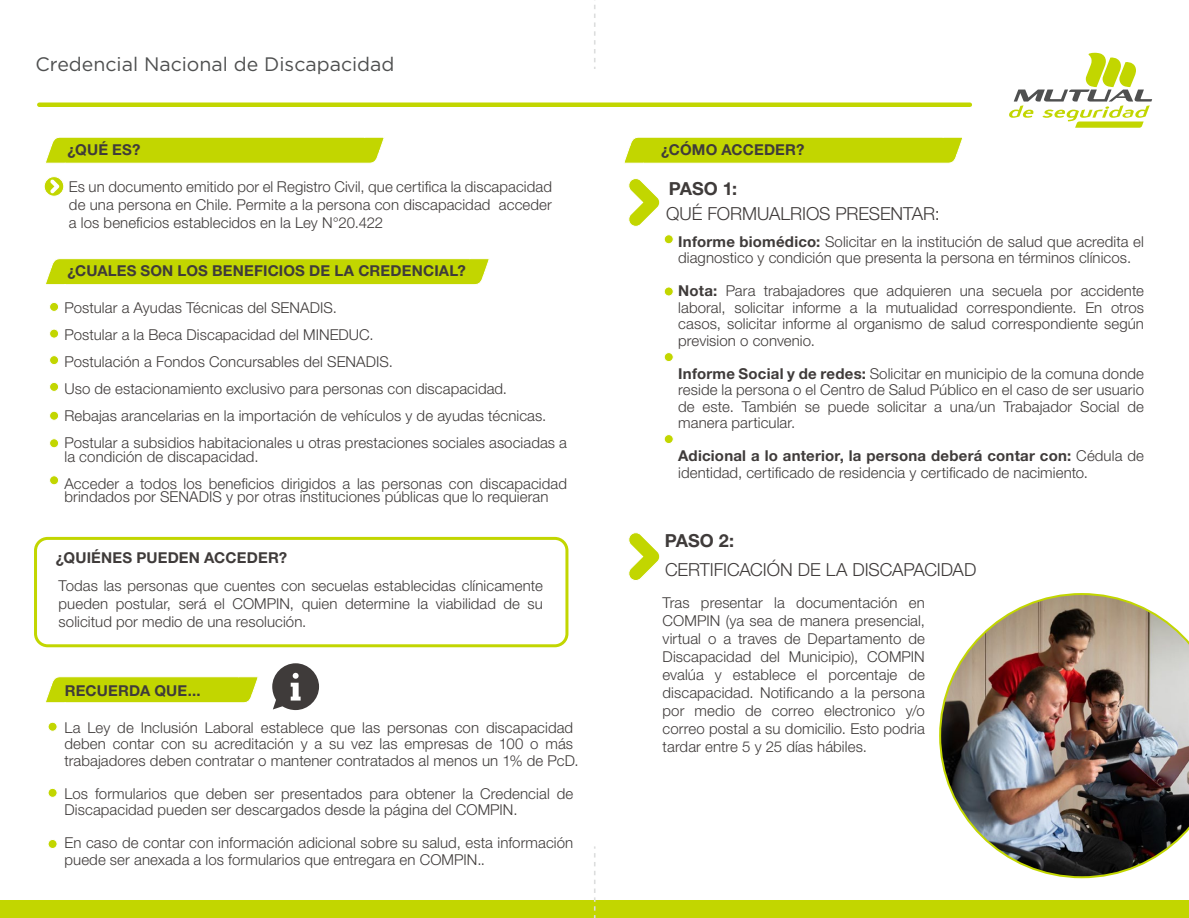
<style>
.page{position:relative;width:1189px;height:918px;background:#fff}
.page>*{position:absolute;margin:0;border:0;box-sizing:border-box;transform-origin:0 0}
.t1{font:19.5px "Gotham";color:#4f5050}
.t2{font:300 18px "Helvetica Neue LT Std";letter-spacing:-.005em;color:#3f3b3a}
.t3{font:700 18px "Helvetica Neue LT Std";color:#3f3b3a}
.t4{font:300 15px/18px "Helvetica Neue LT Std";letter-spacing:.005em;color:#3f3b3a}
.t5{font:700 15px "Helvetica Neue LT Std";letter-spacing:.01em;color:#3f3b3a}
.s1{font-weight:700}
</style>
<div class="page">
<svg style="left:1009px;top:53px;width:143px;height:75px"></svg>
<div style="left:0;top:900px;width:1188px;height:18px;background:#c2d600"></div>
<svg style="left:594px;top:846px;width:1px;height:72px"></svg>
<svg style="left:594px;top:0;width:1px;height:69px"></svg>
<svg style="left:45px;top:137px;width:339px;height:27px;background:#c8da1a"></svg>
<hr style="left:39px;top:103px;width:930px;height:4px;background:#c2d600">
<svg style="left:44px;top:177px;width:20px;height:19px"></svg>
<div style="left:44px;top:176px;width:20px;height:21px;border:1px solid #fff;border-radius:50%"></div>
<svg style="left:50px;top:179px;width:9px;height:14px"></svg>
<svg style="left:624px;top:137px;width:339px;height:27px;background:#c8da1a"></svg>
<svg style="left:628px;top:178px;width:32px;height:49px"></svg>
<svg style="left:628px;top:532px;width:32px;height:49px"></svg>
<svg style="left:45px;top:676px;width:213px;height:27px;background:#c9da1e"></svg>
<svg style="left:46px;top:258px;width:443px;height:27px;background:#c7d917"></svg>
<img style="left:939px;top:593px;width:249px;height:285px">
<svg style="left:272px;top:663px;width:47px;height:47px"></svg>
<div style="left:34px;top:537px;width:534px;height:110px;border:3px solid #c2d600;border-radius:12px"></div>
<div style="left:50px;top:302px;width:9px;height:9px;background:#c2d600;border-radius:50%"></div>
<div style="left:49px;top:302px;width:10px;height:10px;border:1px solid #fff;border-radius:50%"></div>
<div style="left:50px;top:329px;width:9px;height:9px;background:#c2d600;border-radius:50%"></div>
<div style="left:49px;top:329px;width:10px;height:10px;border:1px solid #fff;border-radius:50%"></div>
<div style="left:664px;top:235px;width:9px;height:9px;background:#c2d600;border-radius:50%"></div>
<div style="left:663px;top:234px;width:10px;height:10px;border:1px solid #fff;border-radius:50%"></div>
<div style="left:664px;top:287px;width:9px;height:9px;background:#c2d600;border-radius:50%"></div>
<div style="left:663px;top:286px;width:10px;height:10px;border:1px solid #fff;border-radius:50%"></div>
<div style="left:664px;top:435px;width:9px;height:9px;background:#c2d600;border-radius:50%"></div>
<div style="left:663px;top:434px;width:10px;height:10px;border:1px solid #fff;border-radius:50%"></div>
<div style="left:664px;top:353px;width:9px;height:9px;background:#c2d600;border-radius:50%"></div>
<div style="left:663px;top:352px;width:10px;height:10px;border:1px solid #fff;border-radius:50%"></div>
<div style="left:50px;top:356px;width:9px;height:9px;background:#c2d600;border-radius:50%"></div>
<div style="left:49px;top:355px;width:10px;height:10px;border:1px solid #fff;border-radius:50%"></div>
<div style="left:50px;top:382px;width:9px;height:9px;background:#c2d600;border-radius:50%"></div>
<div style="left:49px;top:382px;width:10px;height:10px;border:1px solid #fff;border-radius:50%"></div>
<div style="left:50px;top:439px;width:9px;height:9px;background:#c2d600;border-radius:50%"></div>
<div style="left:49px;top:438px;width:10px;height:10px;border:1px solid #fff;border-radius:50%"></div>
<div style="left:50px;top:411px;width:9px;height:9px;background:#c2d600;border-radius:50%"></div>
<div style="left:49px;top:411px;width:10px;height:10px;border:1px solid #fff;border-radius:50%"></div>
<div style="left:50px;top:476px;width:9px;height:9px;background:#c2d600;border-radius:50%"></div>
<div style="left:49px;top:475px;width:10px;height:10px;border:1px solid #fff;border-radius:50%"></div>
<div style="left:48px;top:722px;width:9px;height:9px;background:#c2d600;border-radius:50%"></div>
<div style="left:48px;top:722px;width:10px;height:10px;border:1px solid #fff;border-radius:50%"></div>
<div style="left:48px;top:839px;width:9px;height:9px;background:#c2d600;border-radius:50%"></div>
<div style="left:48px;top:839px;width:10px;height:10px;border:1px solid #fff;border-radius:50%"></div>
<div style="left:48px;top:788px;width:9px;height:9px;background:#c2d600;border-radius:50%"></div>
<div style="left:48px;top:788px;width:10px;height:10px;border:1px solid #fff;border-radius:50%"></div>
<h1 class="t1" style="left:36px;top:51px;width:360px">Credencial Nacional de Discapacidad</h1>
<p class="t5" style="left:68px;top:140px;width:74px">¿QUÉ ES?</p>
<p class="t4" style="left:69px;top:177px;width:484px;text-align:justify">Es un documento emitido por el Registro Civil, que certifica la discapacidad de una persona en Chile. Permite a la persona con discapacidad acceder a los beneficios establecidos en la Ley N°20.422</p>
<p class="t5" style="left:68px;top:262px;width:400px">¿CUALES SON LOS BENEFICIOS DE LA CREDENCIAL?</p>
<p class="t4" style="left:64px;top:294px;width:504px;line-height:27px">Postular a Ayudas Técnicas del SENADIS.<br>Postular a la Beca Discapacidad del MINEDUC.<br>Postulación a Fondos Concursables del SENADIS.<br>Uso de estacionamiento exclusivo para personas con discapacidad.<br>Rebajas arancelarias en la importación de vehículos y de ayudas técnicas.<br>Postular a subsidios habitacionales u otras prestaciones sociales asociadas a</p>
<p class="t4" style="left:64px;top:442px;width:504px;line-height:27px">la condición de discapacidad.<br>Acceder a todos los beneficios dirigidos a las personas con discapacidad</p>
<p class="t4" style="left:64px;top:487px;width:485px">brindados por SENADIS y por otras instituciones públicas que lo requieran</p>
<p class="t5" style="left:56px;top:548px;width:233px">¿QUIÉNES PUEDEN ACCEDER?</p>
<p class="t4" style="left:59px;top:576px;width:486px;text-align:justify">Todas las personas que cuentes con secuelas establecidas clínicamente pueden postular, será el COMPIN, quien determine la viabilidad de su solicitud por medio de una resolución.</p>
<p class="t5" style="left:65px;top:681px;width:137px">RECUERDA QUE...</p>
<p class="t4" style="left:64px;top:719px;width:516px;line-height:16.5px">La Ley de Inclusión Laboral establece que las personas con discapacidad deben contar con su acreditación y a su vez las empresas de 100 o más trabajadores deben contratar o mantener contratados al menos un 1% de PcD.</p>
<p class="t4" style="left:64px;top:785px;width:510px;line-height:16.5px">Los formularios que deben ser presentados para obtener la Credencial de<br>Discapacidad pueden ser descargados desde la página del COMPIN.</p>
<p class="t4" style="left:64px;top:834px;width:510px;line-height:16.5px">En caso de contar con información adicional sobre su salud, esta información puede ser anexada a los formularios que entregara en COMPIN..</p>
<p class="t5" style="left:661px;top:140px;width:145px">¿CÓMO ACCEDER?</p>
<p class="t3" style="left:668px;top:177px;width:70px">PASO 1:</p>
<p class="t2" style="left:666px;top:202px;width:275px">QUÉ FORMUALRIOS PRESENTAR:</p>
<p class="t4" style="left:678px;top:233px;width:467px;line-height:16.5px"><span class="s1">Informe biomédico:</span> Solicitar en la institución de salud que acredita el diagnostico y condición que presenta la persona en términos clínicos.</p>
<p class="t4" style="left:678px;top:282px;width:467px;line-height:16.5px;text-align:justify"><span class="s1">Nota:</span> Para trabajadores que adquieren una secuela por accidente laboral, solicitar informe a la mutualidad correspondiente. En otros casos, solicitar informe al organismo de salud correspondiente según prevision o convenio.</p>
<p class="t4" style="left:678px;top:365px;width:467px;line-height:16.5px;text-align:justify"><span class="s1">Informe Social y de redes:</span> Solicitar en municipio de la comuna donde reside la persona o el Centro de Salud Público en el caso de ser usuario de este. También se puede solicitar a una/un Trabajador Social de manera particular.</p>
<p class="t4" style="left:678px;top:447px;width:467px;line-height:16.5px"><span class="s1">Adicional a lo anterior, la persona deberá contar con:</span> Cédula de identidad, certificado de residencia y certificado de nacimiento.</p>
<p class="t3" style="left:664px;top:529px;width:71px">PASO 2:</p>
<p class="t2" style="left:665px;top:559px;width:313px">CERTIFICACIÓN DE LA DISCAPACIDAD</p>
<p class="t4" style="left:662px;top:593px;width:264px;text-align:justify">Tras presentar la documentación en COMPIN (ya sea de manera presencial, virtual o a traves de Departamento de Discapacidad del Municipio), COMPIN evalúa y establece el porcentaje de discapacidad. Notificando a la persona por medio de correo electronico y/o correo postal a su domicilio. Esto podria tardar entre 5 y 25 días hábiles.</p>
</div>
